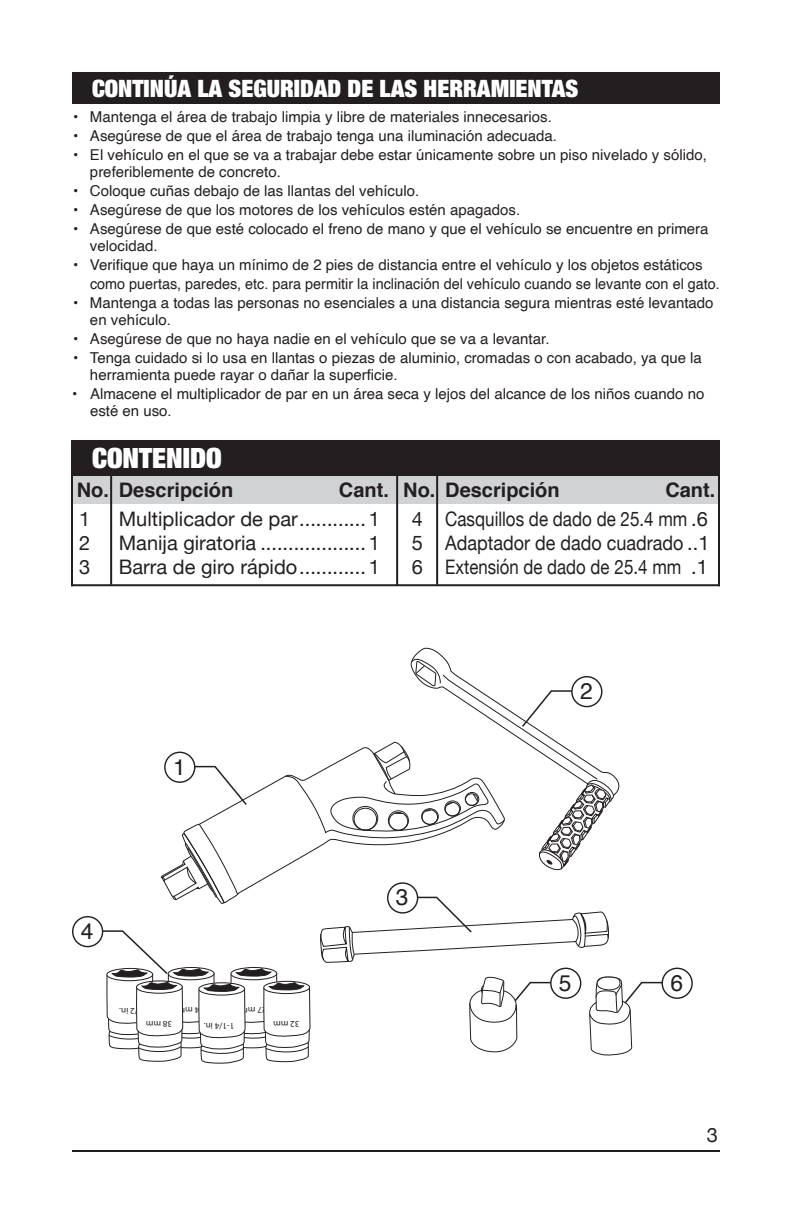
<style>
.page{position:relative;width:792px;height:1224px;background:#fff}
.page>*{position:absolute;margin:0;border:0;box-sizing:border-box;transform-origin:0 0}
.t1{font:900 expanded 28px "Helvetica Neue";color:#fff}
.t2{font:900 expanded 24px "Helvetica Neue";color:#fff}
.t3{font:22.6px "Helvetica";color:#231f20}
.t4{font:20px "Helvetica Neue";color:#231f20}
.t5{font:700 20px "Helvetica";color:#231f20}
.t6{font:15px "Helvetica";color:#231f20}
.t7{font:15px "Helvetica";color:#231f20;scale:.96 1}
.t8{font:9.8px "Myriad Pro";color:#231f20}
.t9{font:9px "Myriad Pro";color:#231f20}
</style>
<div class="page">
<hr style="left:72px;top:1150px;width:648px;height:2px;background:#231f20">
<svg style="left:183px;top:752px;width:236px;height:144px"></svg>
<svg style="left:160px;top:823px;width:79px;height:81px"></svg>
<div style="left:72px;top:916px;width:31px;height:31px;border:1px solid #231f20;border-radius:50%"></div>
<svg style="left:188px;top:765px;width:60px;height:42px"></svg>
<div style="left:165px;top:752px;width:30px;height:30px;background:#fff;border-radius:50%"></div>
<div style="left:164px;top:752px;width:31px;height:31px;border:1px solid #231f20;border-radius:50%"></div>
<div style="left:72px;top:72px;width:648px;height:31px;background:#231f20"></div>
<div style="left:72px;top:468px;width:648px;height:36px;background:#d1d2d4"></div>
<div style="left:72px;top:440px;width:648px;height:36px;background:#231f20"></div>
<hr style="left:71px;top:440px;width:2px;height:146px;background:#231f20">
<hr style="left:718px;top:440px;width:2px;height:146px;background:#231f20">
<hr style="left:71px;top:584px;width:649px;height:2px;background:#231f20">
<hr style="left:396px;top:466px;width:2px;height:119px;background:#231f20">
<hr style="left:110px;top:474px;width:2px;height:111px;background:#231f20">
<hr style="left:436px;top:466px;width:2px;height:119px;background:#231f20">
<svg style="left:82px;top:930px;width:229px;height:134px"></svg>
<svg style="left:284px;top:647px;width:336px;height:225px"></svg>
<div style="left:572px;top:677px;width:30px;height:30px;background:#fff;border-radius:50%"></div>
<div style="left:571px;top:676px;width:31px;height:31px;border:1px solid #231f20;border-radius:50%"></div>
<svg style="left:320px;top:896px;width:289px;height:67px"></svg>
<div style="left:388px;top:883px;width:30px;height:30px;background:#fff;border-radius:50%"></div>
<div style="left:387px;top:882px;width:31px;height:32px;border:1px solid #231f20;border-radius:50%"></div>
<div style="left:550px;top:968px;width:31px;height:31px;border:1px solid #231f20;border-radius:50%"></div>
<div style="left:662px;top:968px;width:31px;height:31px;border:1px solid #231f20;border-radius:50%"></div>
<svg style="left:469px;top:977px;width:88px;height:75px"></svg>
<svg style="left:589px;top:976px;width:80px;height:80px"></svg>
<p class="t2" style="left:92px;top:73px;width:488px">CONTINÚA LA SEGURIDAD DE LAS HERRAMIENTAS</p>
<p class="t6" style="left:73px;top:105px;width:480px">• Mantenga el área de trabajo limpia y libre de materiales innecesarios.</p>
<p class="t6" style="left:73px;top:124px;width:485px">• Asegúrese de que el área de trabajo tenga una iluminación adecuada.</p>
<p class="t6" style="left:73px;top:143px;width:635px">• El vehículo en el que se va a trabajar debe estar únicamente sobre un piso nivelado y sólido,</p>
<p class="t6" style="left:90px;top:160px;width:192px">preferiblemente de concreto.</p>
<p class="t6" style="left:73px;top:179px;width:348px">• Coloque cuñas debajo de las llantas del vehículo.</p>
<p class="t6" style="left:73px;top:198px;width:449px">• Asegúrese de que los motores de los vehículos estén apagados.</p>
<p class="t6" style="left:73px;top:217px;width:637px">• Asegúrese de que esté colocado el freno de mano y que el vehículo se encuentre en primera</p>
<p class="t6" style="left:90px;top:234px;width:69px">velocidad.</p>
<p class="t6" style="left:73px;top:253px;width:631px">• Verifique que haya un mínimo de 2 pies de distancia entre el vehículo y los objetos estáticos</p>
<p class="t7" style="left:90px;top:272px;width:658px">como puertas, paredes, etc. para permitir la inclinación del vehículo cuando se levante con el gato.</p>
<p class="t6" style="left:73px;top:291px;width:642px">• Mantenga a todas las personas no esenciales a una distancia segura mientras esté levantado</p>
<p class="t6" style="left:90px;top:308px;width:82px">en vehículo.</p>
<p class="t6" style="left:73px;top:327px;width:478px">• Asegúrese de que no haya nadie en el vehículo que se va a levantar.</p>
<p class="t6" style="left:73px;top:346px;width:630px">• Tenga cuidado si lo usa en llantas o piezas de aluminio, cromadas o con acabado, ya que la</p>
<p class="t6" style="left:90px;top:363px;width:309px">herramienta puede rayar o dañar la superficie.</p>
<p class="t6" style="left:72px;top:382px;width:634px">• Almacene el multiplicador de par en un área seca y lejos del alcance de los niños cuando no</p>
<p class="t6" style="left:90px;top:399px;width:83px">esté en uso.</p>
<p class="t8" style="left:331px;top:402px;width:27px;rotate:180deg">1/2 in.</p>
<p class="t8" style="left:398px;top:401px;width:30px;rotate:180deg">34 mm</p>
<p class="t8" style="left:466px;top:401px;width:30px;rotate:180deg">27 mm</p>
<p class="t1" style="left:92px;top:440px;width:131px">CONTENIDO</p>
<p class="t5" style="left:77px;top:474px;width:158px">No. Descripción</p>
<p class="t5" style="left:339px;top:474px;width:52px">Cant.</p>
<p class="t5" style="left:403px;top:474px;width:158px">No. Descripción</p>
<p class="t5" style="left:665px;top:474px;width:52px">Cant.</p>
<p class="t4" style="left:79px;top:504px;width:13px">1</p>
<p class="t4" style="left:119px;top:504px;width:263px">Multiplicador de par............ 1</p>
<p class="t4" style="left:79px;top:528px;width:13px">2</p>
<p class="t4" style="left:119px;top:528px;width:263px">Manija giratoria ................... 1</p>
<p class="t4" style="left:79px;top:552px;width:13px">3</p>
<p class="t4" style="left:119px;top:552px;width:263px">Barra de giro rápido............ 1</p>
<p class="t4" style="left:412px;top:504px;width:298px">4 Casquillos de dado de 25.4 mm .6</p>
<p class="t4" style="left:412px;top:528px;width:299px">5 Adaptador de dado cuadrado ..1</p>
<p class="t4" style="left:412px;top:552px;width:298px">6 Extensión de dado de 25.4 mm .1</p>
<p class="t3" style="left:173px;top:749px;width:14px">1</p>
<p class="t3" style="left:580px;top:674px;width:14px">2</p>
<h3 class="t3" style="left:81px;top:914px;width:14px">4</h3>
<p class="t9" style="left:143px;top:1017px;width:25px;rotate:180deg">1/2 in.</p>
<p class="t9" style="left:204px;top:1016px;width:28px;rotate:180deg">34 mm</p>
<p class="t9" style="left:267px;top:1016px;width:28px;rotate:180deg">27 mm</p>
<p class="t9" style="left:172px;top:1029px;width:28px;rotate:180deg">38 mm</p>
<p class="t9" style="left:235px;top:1031px;width:32px;rotate:180deg">1-1/4 in.</p>
<p class="t9" style="left:300px;top:1030px;width:28px;rotate:180deg">32 mm</p>
<h3 class="t3" style="left:396px;top:880px;width:14px">3</h3>
<h3 class="t3" style="left:559px;top:965px;width:14px">5</h3>
<p class="t3" style="left:670px;top:965px;width:14px">6</p>
<h3 class="t4" style="left:707px;top:1120px;width:13px">3</h3>
</div>
